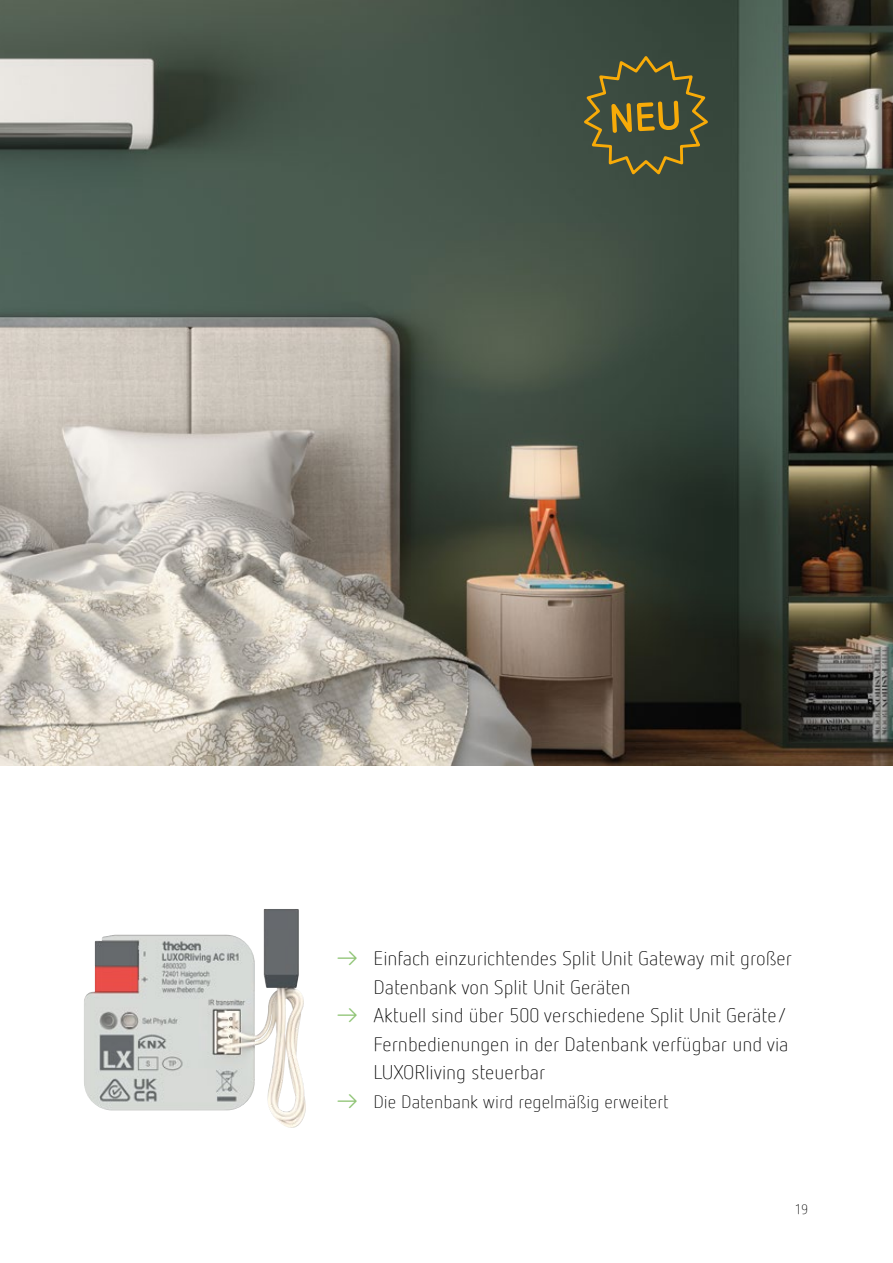
<style>
.page{position:relative;width:893px;height:1263px;background:#fff}
.page>*{position:absolute;margin:0;border:0;box-sizing:border-box;transform-origin:0 0}
.t1{font:300 19.5px "Netto Offc Pro";color:#000}
.t2{font:300 18px "Netto Offc Pro";color:#000}
.t3{font:300 13.5px "Netto Offc Pro";color:#000}
.s1{font-family:"Netto Icons OT";font-weight:400;color:#8fc475}
.s2{font-family:"Netto Icons OT";font-weight:400;font-size:19.5px;color:#8fc475}
</style>
<div class="page">
<img style="left:0;top:0;width:893px;height:765px">
<img style="left:84px;top:909px;width:222px;height:219px">
<svg style="left:580px;top:53px;width:132px;height:125px;background:#545737"></svg>
<p class="t1" style="left:334px;top:946px;width:459px"><span class="s1">A</span> Einfach einzurichtendes Split Unit Gateway mit großer</p>
<p class="t1" style="left:373px;top:974px;width:258px">Datenbank von Split Unit Geräten</p>
<p class="t1" style="left:334px;top:1003px;width:455px"><span class="s1">A</span> Aktuell sind über 500 verschiedene Split Unit Geräte/</p>
<p class="t1" style="left:373px;top:1031px;width:416px">Fernbedienungen in der Datenbank verfügbar und via</p>
<p class="t1" style="left:373px;top:1060px;width:173px">LUXORliving steuerbar</p>
<p class="t2" style="left:334px;top:1090px;width:335px"><span class="s2">A</span> Die Datenbank wird regelmäßig erweitert</p>
<p class="t3" style="left:795px;top:1201px;width:15px">19</p>
</div>
